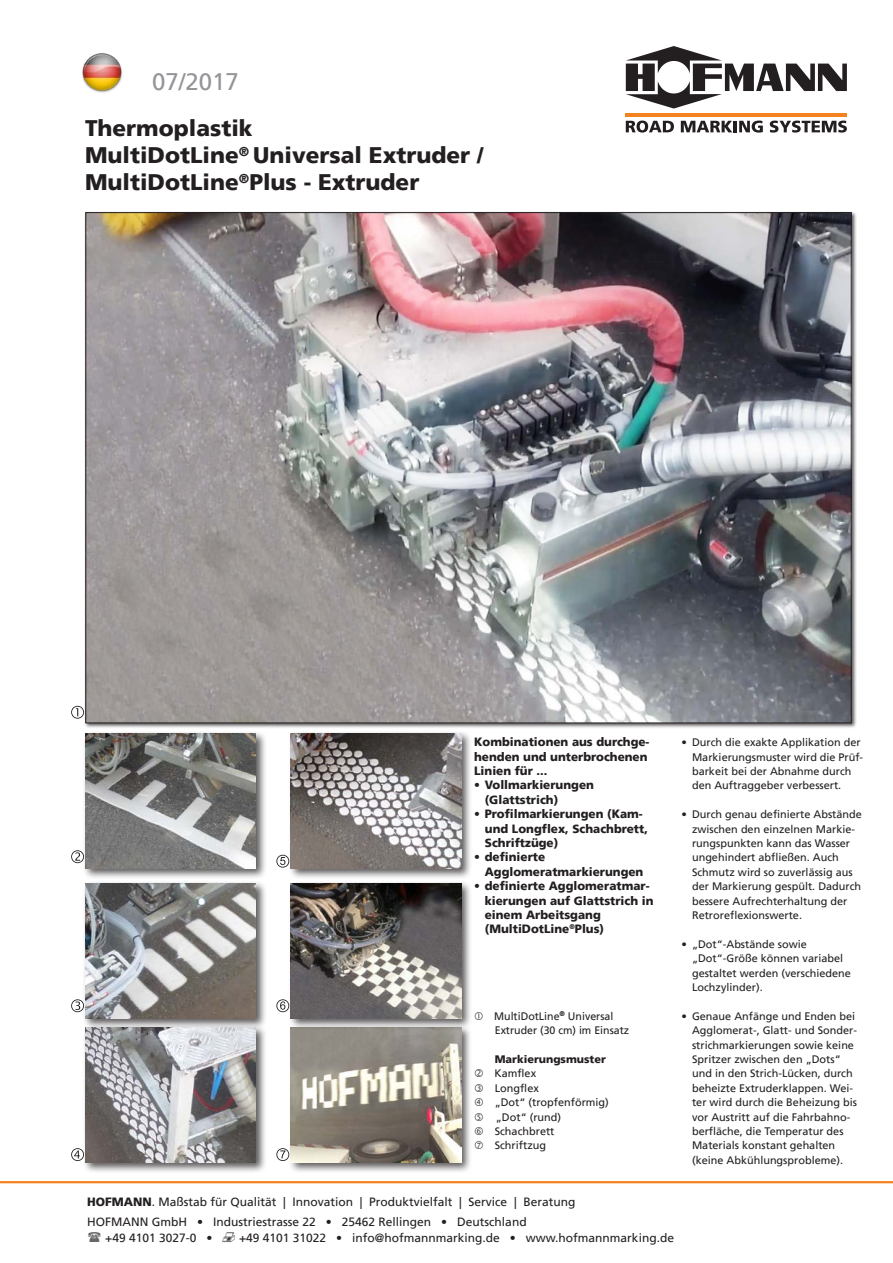
<style>
.page{position:relative;width:893px;height:1263px;background:#fff}
.page>*{position:absolute;margin:0;border:0;box-sizing:border-box;transform-origin:0 0}
.t1{font:24px "Frutiger";color:#939598}
.t2{font:900 22.5px/27px "Frutiger";color:#231f20}
.Bildsub{font:900 12px/14.4px "Frutiger";color:#231f20}
.t3{font:12px "Frutiger";color:#231f20}
.t4{font:10.8px/14.4px "Frutiger";color:#231f20}
.s1{font-weight:900}
.s2{font-family:"Mar Vo Sym";font-size:13.5px}
</style>
<div class="page">
<div style="left:84px;top:211px;width:773px;height:517px;background:#231f20;opacity:.75"></div>
<img style="left:88px;top:214px;width:761px;height:507px">
<svg style="left:71px;top:1148px;width:11px;height:13px"></svg>
<svg style="left:71px;top:999px;width:11px;height:13px"></svg>
<svg style="left:71px;top:850px;width:11px;height:13px"></svg>
<svg style="left:71px;top:706px;width:13px;height:13px"></svg>
<svg style="left:276px;top:855px;width:12px;height:13px"></svg>
<svg style="left:276px;top:999px;width:12px;height:13px"></svg>
<svg style="left:276px;top:1148px;width:12px;height:13px"></svg>
<hr style="left:626px;top:113px;width:221px;height:3px;background:#f58220">
<svg style="left:626px;top:46px;width:221px;height:63px"></svg>
<svg style="left:626px;top:121px;width:48px;height:12px"></svg>
<svg style="left:681px;top:121px;width:82px;height:12px"></svg>
<svg style="left:770px;top:121px;width:77px;height:12px"></svg>
<img style="left:82px;top:53px;width:41px;height:40px">
<hr style="left:0;top:1181px;width:893px;height:2px;background:#f58220">
<div style="left:82px;top:731px;width:185px;height:149px;background:#231f20;opacity:.75"></div>
<img style="left:85px;top:733px;width:170px;height:135px">
<div style="left:82px;top:880px;width:185px;height:149px;background:#231f20;opacity:.75"></div>
<img style="left:85px;top:883px;width:170px;height:135px">
<div style="left:288px;top:1025px;width:185px;height:149px;background:#231f20;opacity:.75"></div>
<img style="left:291px;top:1029px;width:170px;height:133px">
<div style="left:82px;top:1024px;width:185px;height:150px;background:#231f20;opacity:.75"></div>
<img style="left:85px;top:1027px;width:170px;height:135px">
<div style="left:288px;top:730px;width:185px;height:150px;background:#231f20;opacity:.75"></div>
<img style="left:291px;top:733px;width:170px;height:135px">
<div style="left:288px;top:880px;width:185px;height:149px;background:#231f20;opacity:.75"></div>
<img style="left:291px;top:883px;width:170px;height:135px">
<p class="t1" style="left:152px;top:67px;width:88px">07/2017</p>
<p class="t2" style="left:85px;top:115px;width:400px">Thermoplastik<br>MultiDotLine<sup>®</sup> Universal Extruder /<br>MultiDotLine<sup>®</sup>Plus - Extruder</p>
<p class="Bildsub" style="left:474px;top:735px;width:177px">Kombinationen aus durchge&shy;henden und unterbrochenen<br>Linien für ...</p>
<p class="Bildsub" style="left:485px;top:778px;width:111px;text-indent:-11px">• Vollmarkierungen (Glattstrich)</p>
<p class="Bildsub" style="left:485px;top:807px;width:165px;text-indent:-11px">• Profilmarkierungen (Kam&shy;und Longflex, Schachbrett,<br>Schriftzüge)</p>
<p class="Bildsub" style="left:485px;top:850px;width:160px;text-indent:-11px">• definierte<br>Agglomeratmarkierungen</p>
<p class="Bildsub" style="left:485px;top:879px;width:170px;text-indent:-11px">• definierte Agglomeratmar&shy;kierungen auf Glattstrich in einem Arbeitsgang (MultiDotLine<sup>®</sup>Plus)</p>
<p class="t4" style="left:494px;top:1009px;width:136px">MultiDotLine<sup>®</sup> Universal<br>Extruder (30 cm) im Einsatz</p>
<p class="t4" style="left:494px;top:1052px;width:116px"><span class="s1">Markierungsmuster<br></span>Kamflex<br>Longflex<br>„Dot“ (tropfenförmig) „Dot“ (rund)<br>Schachbrett<br>Schriftzug</p>
<p class="t4" style="left:692px;top:735px;width:173px;text-indent:-11px">• Durch die exakte Applikation der<br>Markierungsmuster wird die Prüf&shy;barkeit bei der Abnahme durch den Auftraggeber verbessert.</p>
<p class="t4" style="left:692px;top:807px;width:171px;text-indent:-11px">• Durch genau definierte Abstände zwischen den einzelnen Markie&shy;rungspunkten kann das Wasser ungehindert abfließen. Auch<br>Schmutz wird so zuverlässig aus der Markierung gespült. Dadurch bessere Aufrechterhaltung der<br>Retroreflexionswerte.</p>
<p class="t4" style="left:692px;top:937px;width:160px;text-indent:-11px">• „Dot“-Abstände sowie „Dot“-Größe können variabel gestaltet werden (verschiedene<br>Lochzylinder).</p>
<p class="t4" style="left:692px;top:1009px;width:166px;text-indent:-11px">• Genaue Anfänge und Enden bei<br>Agglomerat-, Glatt- und Sonder&shy;strichmarkierungen sowie keine<br>Spritzer zwischen den „Dots“ und in den Strich-Lücken, durch beheizte Extruderklappen. Wei&shy;ter wird durch die Beheizung bis vor Austritt auf die Fahrbahno&shy;berfläche, die Temperatur des<br>Materials konstant gehalten (keine Abkühlungsprobleme).</p>
<p class="t3" style="left:87px;top:1194px;width:490px"><span class="s1">HOFMANN</span>. Maßstab für Qualität | Innovation | Produktvielfalt | Service | Beratung</p>
<p class="t3" style="left:87px;top:1215px;width:441px">HOFMANN GmbH • Industriestrasse 22 • 25462 Rellingen • Deutschland</p>
<p class="t3" style="left:105px;top:1231px;width:570px">+49 4101 3027-0 • <span class="s2">v</span> +49 4101 31022 • info@hofmannmarking.de • www.hofmannmarking.de</p>
</div>
